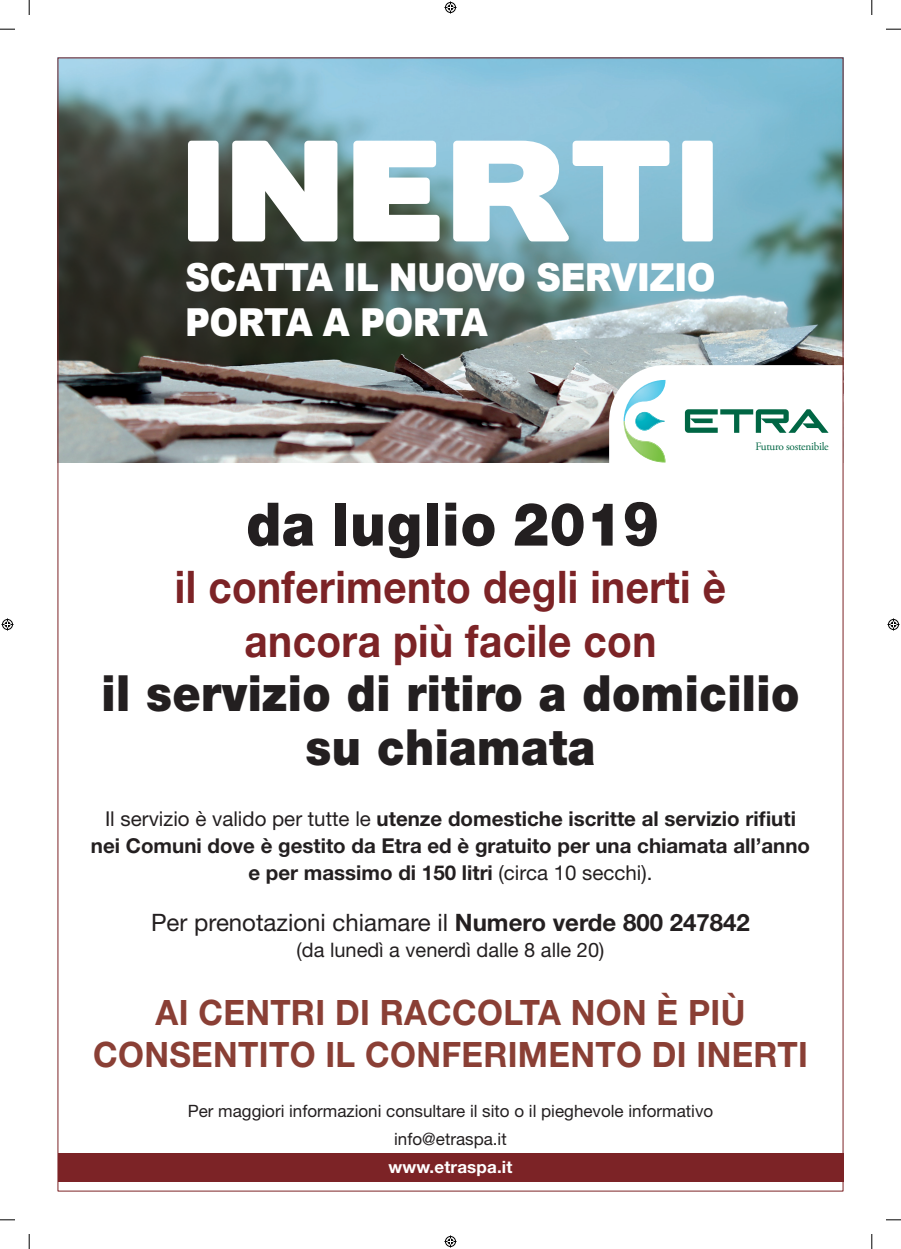
<style>
.page{position:relative;width:901px;height:1249px;background:#fff}
.page>*{position:absolute;margin:0;border:0;box-sizing:border-box;transform-origin:0 0}
.t1{font:128.5px "Boris Black Bloxx";letter-spacing:.06em;color:#fff}
.t2{font:900 60px "Arial";letter-spacing:.01em;color:#231f20;scale:.9 1}
.t3{font:900 50px/54px "Helvetica Neue LT Std";letter-spacing:.01em;color:#231f20;text-align:center;scale:.9 1}
.t4{font:700 45px/54px "Helvetica Neue LT Std";letter-spacing:.01em;color:#7c2326;text-align:center;scale:.9 1}
.t5{font:900 38.6px/45px "Arial";letter-spacing:-.02em;color:#fff;scale:.9 1}
.t6{font:700 35px/42px "Helvetica Neue LT Std";letter-spacing:.01em;color:#8a3f35;scale:.95 1}
.t7{font:24px "Helvetica Neue LT Std";color:#231f20}
.t8{font:700 20.5px/27px "Helvetica Neue LT Std";color:#231f20;text-align:center}
.t9{font:20px "Helvetica Neue LT Std";color:#231f20}
.t10{font:17px/27.7px "Helvetica Neue LT Std";color:#231f20;text-align:center}
.t11{font:700 17px "Helvetica Neue LT Std";color:#fff}
.t12{font:11.3px "Adobe Garamond Pro";letter-spacing:-.025em;color:#064}
.s1{font-family:"Helvetica Neue LT Std"}
.s2{font-weight:400}
.s3{font-weight:700}
</style>
<div class="page">
<img style="left:60px;top:60px;width:781px;height:403px">
<div style="left:58px;top:1153px;width:785px;height:28px;background:#7c2326"></div>
<svg style="left:609px;top:365px;width:232px;height:98px"></svg>
<svg style="left:0;top:29px;width:15px;height:1px"></svg>
<svg style="left:886px;top:29px;width:14px;height:1px"></svg>
<svg style="left:0;top:1219px;width:15px;height:2px"></svg>
<svg style="left:886px;top:1219px;width:14px;height:2px"></svg>
<svg style="left:29px;top:0;width:1px;height:15px"></svg>
<svg style="left:29px;top:1234px;width:1px;height:15px"></svg>
<svg style="left:871px;top:0;width:1px;height:15px"></svg>
<svg style="left:871px;top:1234px;width:1px;height:15px"></svg>
<svg style="left:444px;top:2px;width:12px;height:12px"></svg>
<svg style="left:444px;top:1235px;width:12px;height:12px"></svg>
<svg style="left:2px;top:618px;width:12px;height:12px"></svg>
<svg style="left:887px;top:618px;width:12px;height:12px"></svg>
<h1 class="t1" style="left:185px;top:94px;width:532px">INERTI</h1>
<h3 class="t5" style="left:185px;top:253px;width:591px">SCATTA IL NUOVO SERVIZIO<br>PORTA A PORTA</h3>
<p class="t12" style="left:755px;top:440px;width:75px">Futuro sostenibile</p>
<h2 class="t2" style="left:246px;top:481px;width:460px"><span class="s1">da</span> luglio <span class="s1">201</span>9</h2>
<h3 class="t4" style="left:175px;top:559px;width:613px">il conferimento degli inerti è ancora più facile con</h3>
<h3 class="t3" style="left:101px;top:666px;width:777px">il servizio di ritiro a domicilio su chiamata</h3>
<p class="t8" style="left:91px;top:804px;width:720px"><span class="s2">Il servizio è valido per tutte le</span> utenze domestiche iscritte al servizio rifiuti nei Comuni dove è gestito da Etra ed è gratuito per una chiamata all’anno e per massimo di 150 litri <span class="s2">(circa 10 secchi).</span></p>
<p class="t7" style="left:151px;top:908px;width:600px">Per prenotazioni chiamare il <span class="s3">Numero verde 800 247842</span></p>
<p class="t9" style="left:296px;top:938px;width:309px">(da lunedì a venerdì dalle 8 alle 20)</p>
<h3 class="t6" style="left:93px;top:991px;width:753px;text-indent:384px">olta non È più consentito il conferimento di inerti</h3>
<h3 class="t6" style="left:155px;top:991px;width:288px">Ai Centri di racc</h3>
<p class="t10" style="left:188px;top:1097px;width:527px">Per maggiori informazioni consultare il sito o il pieghevole informativo info@etraspa.it</p>
<p class="t11" style="left:388px;top:1156px;width:125px">www.etraspa.it</p>
</div>
